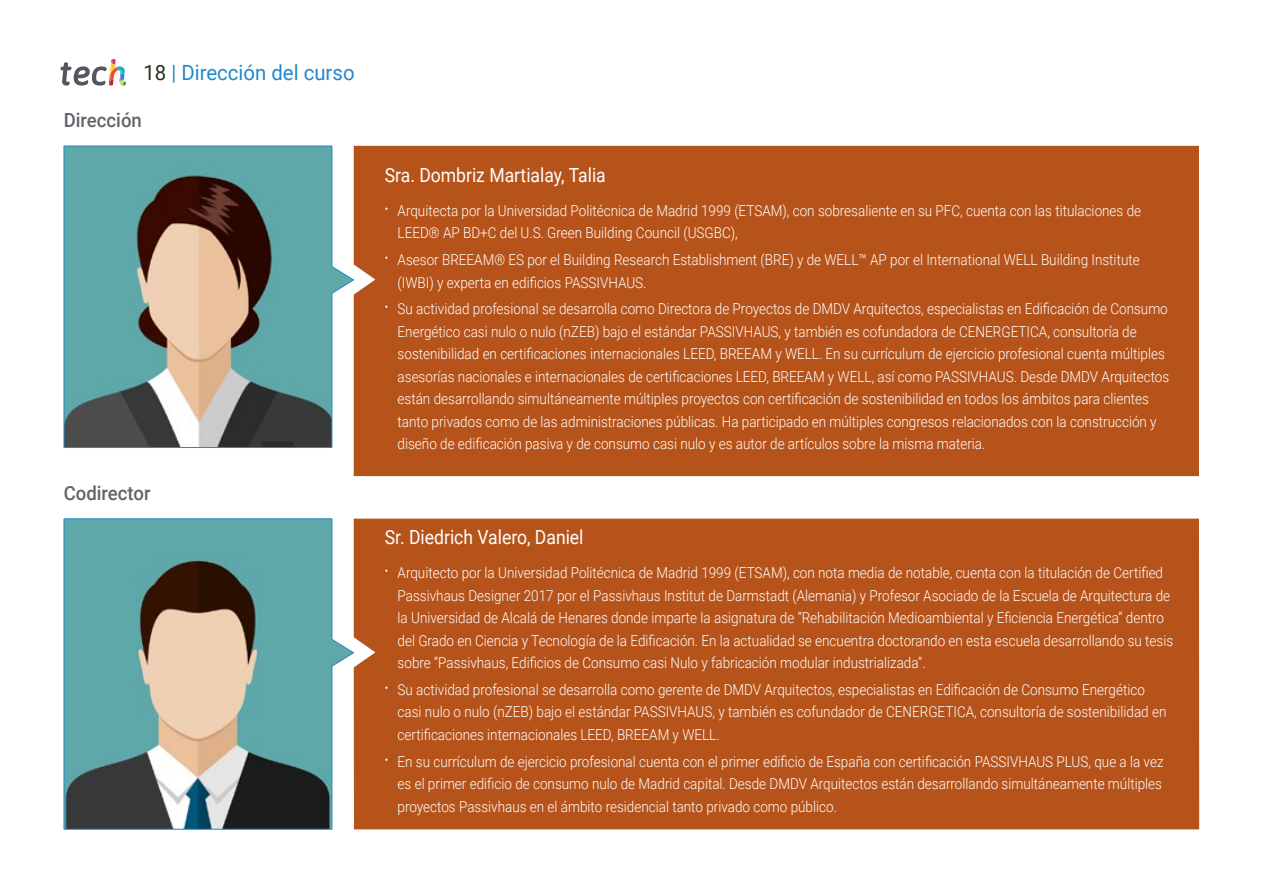
<style>
.page{position:relative;width:1263px;height:893px;background:#fff}
.page>*{position:absolute;margin:0;border:0;box-sizing:border-box;transform-origin:0 0}
.t1{font:21px "Roboto";color:#2488c9}
.t2{font:19.5px "Roboto";color:#fff;scale:.9 1}
.t3{font:500 19.5px "Roboto";color:#61646a;scale:.95 1}
.t4{font:300 15px/22.5px "Roboto";color:#fff;scale:.9 1}
.s1{color:#312e20}
</style>
<div class="page">
<div style="left:354px;top:146px;width:845px;height:330px;background:#b6531a"></div>
<div style="left:354px;top:519px;width:845px;height:310px;background:#b6531a"></div>
<svg style="left:61px;top:59px;width:65px;height:27px"></svg>
<svg style="left:64px;top:146px;width:290px;height:302px;background:#7b9692"></svg>
<svg style="left:64px;top:518px;width:290px;height:312px;background:#7a9b98"></svg>
<h1 class="t1" style="left:144px;top:57px;width:213px"><span class="s1">18</span> | Dirección del curso</h1>
<h2 class="t3" style="left:64px;top:107px;width:84px">Dirección</h2>
<h2 class="t3" style="left:64px;top:480px;width:93px">Codirector</h2>
<h2 class="t2" style="left:385px;top:161px;width:247px">Sra. Dombriz Martialay, Talia</h2>
<p class="t4" style="left:398px;top:199px;width:828px;text-indent:-13px"><sup>•</sup> Arquitecta por la Universidad Politécnica de Madrid 1999 (ETSAM), con sobresaliente en su PFC, cuenta con las titulaciones de<br>LEED® AP BD+C del U.S. Green Building Council (USGBC),</p>
<p class="t4" style="left:398px;top:248px;width:826px;text-indent:-13px"><sup>•</sup> Asesor BREEAM® ES por el Building Research Establishment (BRE) y de WELL™ AP por el International WELL Building Institute (IWBI) y experta en edificios PASSIVHAUS.</p>
<p class="t4" style="left:398px;top:297px;width:859px;text-indent:-13px"><sup>•</sup> Su actividad profesional se desarrolla como Directora de Proyectos de DMDV Arquitectos, especialistas en Edificación de Consumo Energético casi nulo o nulo (nZEB) bajo el estándar PASSIVHAUS, y también es cofundadora de CENERGETICA, consultoría de sostenibilidad en certificaciones internacionales LEED, BREEAM y WELL. En su currículum de ejercicio profesional cuenta múltiples asesorías nacionales e internacionales de certificaciones LEED, BREEAM y WELL, así como PASSIVHAUS. Desde DMDV Arquitectos están desarrollando simultáneamente múltiples proyectos con certificación de sostenibilidad en todos los ámbitos para clientes tanto privados como de las administraciones públicas. Ha participado en múltiples congresos relacionados con la construcción y diseño de edificación pasiva y de consumo casi nulo y es autor de artículos sobre la misma materia.</p>
<h2 class="t2" style="left:385px;top:523px;width:222px">Sr. Diedrich Valero, Daniel</h2>
<p class="t4" style="left:398px;top:561px;width:863px;text-indent:-13px"><sup>•</sup> Arquitecto por la Universidad Politécnica de Madrid 1999 (ETSAM), con nota media de notable, cuenta con la titulación de Certified Passivhaus Designer 2017 por el Passivhaus Institut de Darmstadt (Alemania) y Profesor Asociado de la Escuela de Arquitectura de la Universidad de Alcalá de Henares donde imparte la asignatura de “Rehabilitación Medioambiental y Eficiencia Energética” dentro del Grado en Ciencia y Tecnología de la Edificación. En la actualidad se encuentra doctorando en esta escuela desarrollando su tesis sobre “Passivhaus, Edificios de Consumo casi Nulo y fabricación modular industrializada”.</p>
<p class="t4" style="left:398px;top:678px;width:856px;text-indent:-13px"><sup>•</sup> Su actividad profesional se desarrolla como gerente de DMDV Arquitectos, especialistas en Edificación de Consumo Energético casi nulo o nulo (nZEB) bajo el estándar PASSIVHAUS, y también es cofundador de CENERGETICA, consultoría de sostenibilidad en certificaciones internacionales LEED, BREEAM y WELL.</p>
<p class="t4" style="left:398px;top:749px;width:853px;text-align:justify;text-indent:-13px"><sup>•</sup> En su currículum de ejercicio profesional cuenta con el primer edificio de España con certificación PASSIVHAUS PLUS, que a la vez es el primer edificio de consumo nulo de Madrid capital. Desde DMDV Arquitectos están desarrollando simultáneamente múltiples proyectos Passivhaus en el ámbito residencial tanto privado como público.</p>
</div>
